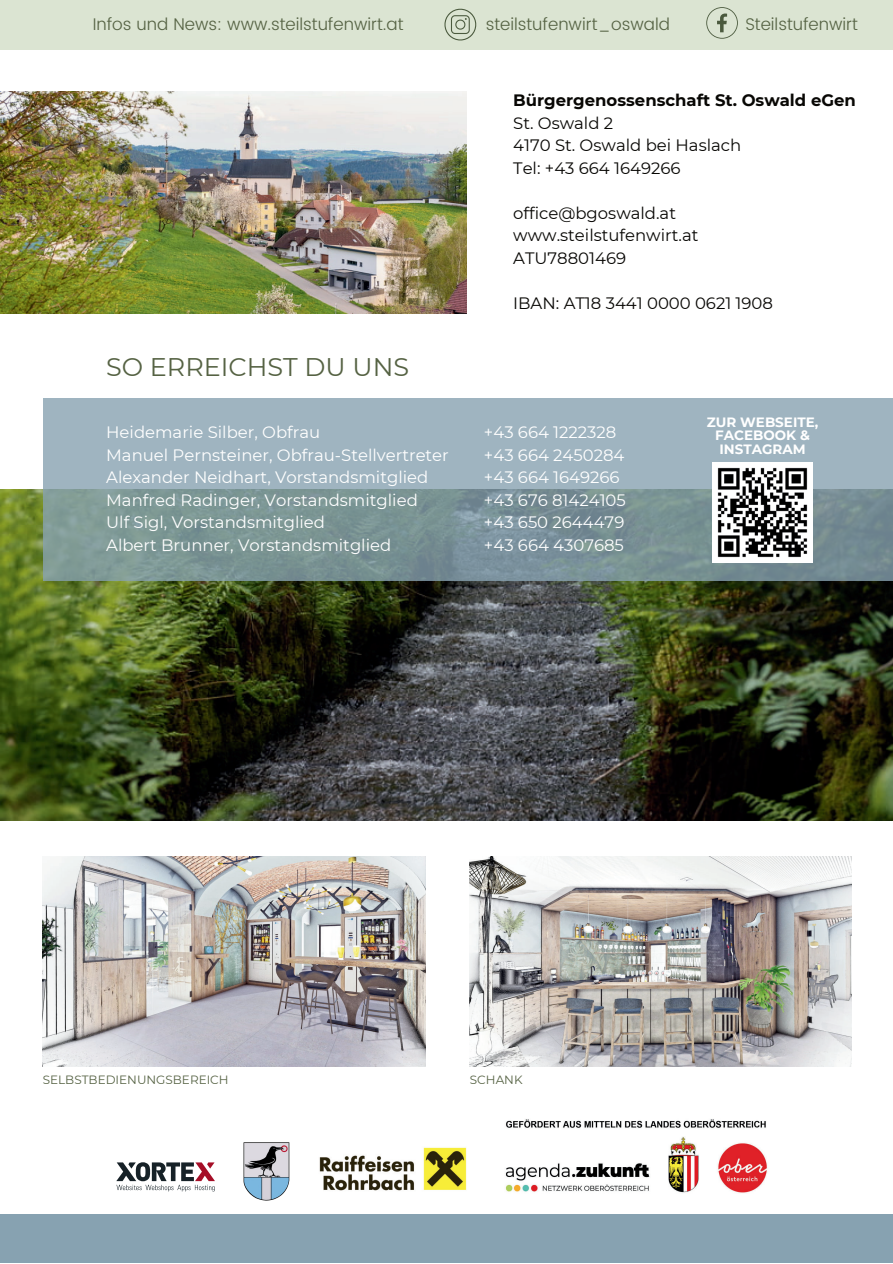
<style>
.page{position:relative;width:893px;height:1264px;background:#fff}
.page>*{position:absolute;margin:0;border:0;box-sizing:border-box;transform-origin:0 0}
.t1{font:25.5px "Montserrat";color:#556243}
.t2{font:300 16.95px "Poppins";color:#556243}
.t3{font:16.5px/22.5px "Montserrat";color:#fff}
.t4{font:16.5px/22.5px "Montserrat";color:#080704}
.t5{font:700 16.5px "Montserrat";color:#080704}
.t6{font:700 13.5px/13.5px "Montserrat";color:#fff;text-align:center}
.t7{font:12px "Montserrat";color:#556243}
</style>
<div class="page">
<img style="left:0;top:91px;width:466px;height:223px">
<div style="left:0;top:0;width:892px;height:50px;background:#dbe4d2"></div>
<img style="left:0;top:489px;width:892px;height:331px">
<svg style="left:43px;top:398px;width:849px;height:182px;background:#8da3ab"></svg>
<div style="left:0;top:1214px;width:892px;height:48px;background:#87a2b1"></div>
<img style="left:243px;top:1142px;width:46px;height:58px">
<img style="left:505px;top:1119px;width:262px;height:74px">
<img style="left:319px;top:1147px;width:148px;height:44px">
<svg style="left:116px;top:1162px;width:99px;height:29px"></svg>
<img style="left:712px;top:462px;width:100px;height:100px">
<svg style="left:706px;top:7px;width:31px;height:32px"></svg>
<svg style="left:444px;top:8px;width:33px;height:33px"></svg>
<img style="left:470px;top:856px;width:381px;height:210px">
<img style="left:43px;top:856px;width:382px;height:210px">
<p class="t2" style="left:93px;top:12px;width:312px">Infos und News: www.steilstufenwirt.at</p>
<h1 class="t1" style="left:106px;top:349px;width:304px">SO ERREICHST DU UNS</h1>
<p class="t3" style="left:106px;top:421px;width:344px">Heidemarie Silber, Obfrau<br>Manuel Pernsteiner, Obfrau-Stellvertreter Alexander Neidhart, Vorstandsmitglied Manfred Radinger, Vorstandsmitglied<br>Ulf Sigl, Vorstandsmitglied<br>Albert Brunner, Vorstandsmitglied</p>
<p class="t2" style="left:485px;top:12px;width:186px">steilstufenwirt_oswald</p>
<p class="t2" style="left:745px;top:12px;width:114px">Steilstufenwirt</p>
<p class="t5" style="left:513px;top:89px;width:344px">Bürgergenossenschaft St. Oswald eGen</p>
<p class="t4" style="left:513px;top:111px;width:230px">St. Oswald 2<br>4170 St. Oswald bei Haslach<br>Tel: +43 664 1649266</p>
<p class="t4" style="left:513px;top:201px;width:187px">office@bgoswald.at www.steilstufenwirt.at<br>ATU78801469</p>
<p class="t4" style="left:513px;top:291px;width:261px">IBAN: AT18 3441 0000 0621 1908</p>
<p class="t3" style="left:484px;top:421px;width:143px">+43 664 1222328 +43 664 2450284 +43 664 1649266 +43 676 81424105 +43 650 2644479 +43 664 4307685</p>
<p class="t6" style="left:706px;top:414px;width:113px">ZUR WEBSEITE,<br>FACEBOOK &amp;<br>INSTAGRAM</p>
<p class="t7" style="left:43px;top:1071px;width:187px">SELBSTBEDIENUNGSBEREICH</p>
<p class="t7" style="left:470px;top:1071px;width:54px">SCHANK</p>
</div>
